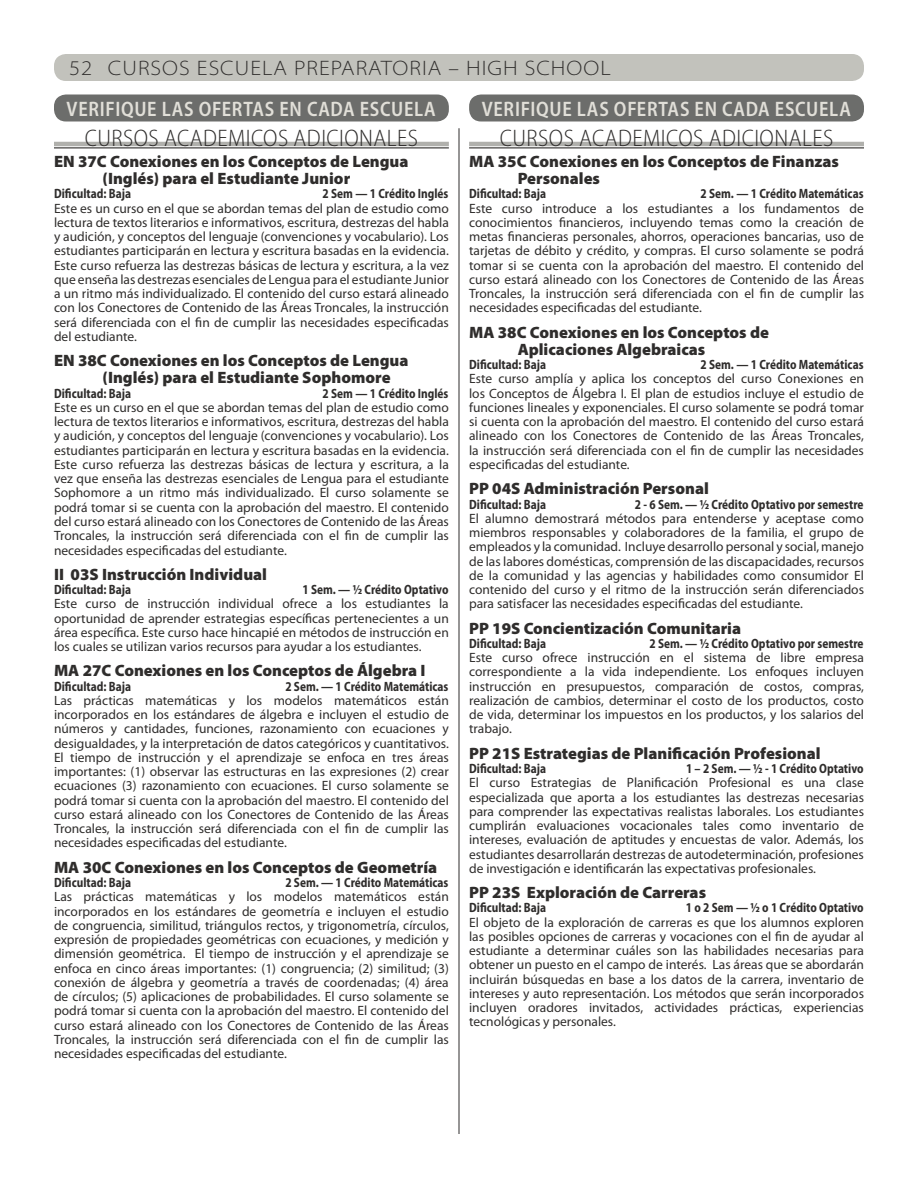
<style>
.page{position:relative;width:918px;height:1188px;background:#fff}
.page>*{position:absolute;margin:0;border:0;box-sizing:border-box;transform-origin:0 0}
.t1{font:300 semi-condensed 24px "Myriad Pro";letter-spacing:.02em;color:#2f2d2c}
.t2{font:600 semi-condensed 21px "Myriad Pro";letter-spacing:.035em;color:#e1dfd8;scale:.95 1}
.t3{font:300 semi-expanded 21px "Myriad Pro";letter-spacing:.05em;color:#2f2d2c}
.t4{font:900 16.5px/17.2px "Myriad Pro";color:#2f2d2c}
.t5{font:13.5px/14.2px "Myriad Pro";color:#2f2d2c;text-align:justify}
.t6{font:700 semi-condensed 13.5px "Myriad Pro";color:#2f2d2c;scale:.9 1}
</style>
<div class="page">
<div style="left:469px;top:94px;width:395px;height:28px;background:#6c6d6b;border-radius:12px"></div>
<div style="left:54px;top:54px;width:810px;height:27px;background:#c2c2bc;border-radius:12px"></div>
<div style="left:54px;top:94px;width:395px;height:28px;background:#6c6d6b;border-radius:12px"></div>
<hr style="left:54px;top:142px;width:395px;height:4px;background:#b0b0ac">
<hr style="left:54px;top:147px;width:395px;height:1px;background:#2f2d2c">
<hr style="left:469px;top:142px;width:395px;height:4px;background:#b0b0ac">
<hr style="left:469px;top:147px;width:395px;height:1px;background:#2f2d2c">
<hr style="left:459px;top:128px;width:1px;height:1006px;background:#2f2d2c">
<h2 class="t3" style="left:69px;top:57px;width:543px">52 CURSOS ESCUELA PREPARATORIA – HIGH SCHOOL</h2>
<h2 class="t2" style="left:67px;top:97px;width:390px">VERIFIQUE LAS OFERTAS EN CADA ESCUELA</h2>
<h1 class="t1" style="left:85px;top:125px;width:335px">CURSOS ACADEMICOS ADICIONALES</h1>
<p class="t4" style="left:54px;top:153px;width:356px;text-align:center">EN 37C Conexiones en los Conceptos de Lengua (Inglés) para el Estudiante Junior</p>
<p class="t6" style="left:54px;top:186px;width:87px">Dificultad: Baja</p>
<p class="t6" style="left:323px;top:186px;width:141px">2 Sem — 1 Crédito Inglés</p>
<p class="t5" style="left:54px;top:201px;width:396px">Este es un curso en el que se abordan temas del plan de estudio como lectura de textos literarios e informativos, escritura, destrezas del habla y audición, y conceptos del lenguaje (convenciones y vocabulario). Los estudiantes participarán en lectura y escritura basadas en la evidencia.<br>Este curso refuerza las destrezas básicas de lectura y escritura, a la vez que enseña las destrezas esenciales de Lengua para el estudiante Junior a un ritmo más individualizado. El contenido del curso estará alineado con los Conectores de Contenido de las Áreas Troncales, la instrucción será diferenciada con el fin de cumplir las necesidades especificadas del estudiante.</p>
<p class="t4" style="left:103px;top:352px;width:307px;text-indent:-49px">EN 38C Conexiones en los Conceptos de Lengua (Inglés) para el Estudiante Sophomore</p>
<p class="t6" style="left:54px;top:386px;width:87px">Dificultad: Baja</p>
<p class="t6" style="left:323px;top:386px;width:141px">2 Sem — 1 Crédito Inglés</p>
<p class="t5" style="left:54px;top:400px;width:396px">Este es un curso en el que se abordan temas del plan de estudio como lectura de textos literarios e informativos, escritura, destrezas del habla y audición, y conceptos del lenguaje (convenciones y vocabulario). Los estudiantes participarán en lectura y escritura basadas en la evidencia.<br>Este curso refuerza las destrezas básicas de lectura y escritura, a la vez que enseña las destrezas esenciales de Lengua para el estudiante Sophomore a un ritmo más individualizado. El curso solamente se podrá tomar si se cuenta con la aprobación del maestro. El contenido del curso estará alineado con los Conectores de Contenido de las Áreas Troncales, la instrucción será diferenciada con el fin de cumplir las necesidades especificadas del estudiante.</p>
<p class="t4" style="left:54px;top:566px;width:215px">II 03S Instrucción Individual</p>
<p class="t6" style="left:54px;top:582px;width:87px">Dificultad: Baja</p>
<p class="t6" style="left:302px;top:582px;width:164px">1 Sem. — ½ Crédito Optativo</p>
<p class="t5" style="left:54px;top:596px;width:396px">Este curso de instrucción individual ofrece a los estudiantes la oportunidad de aprender estrategias específicas pertenecientes a un área específica. Este curso hace hincapié en métodos de instrucción en los cuales se utilizan varios recursos para ayudar a los estudiantes.</p>
<p class="t4" style="left:54px;top:662px;width:373px">MA 27C Conexiones en los Conceptos de Álgebra I</p>
<p class="t6" style="left:54px;top:679px;width:87px">Dificultad: Baja</p>
<p class="t6" style="left:285px;top:679px;width:183px">2 Sem. — 1 Crédito Matemáticas</p>
<p class="t5" style="left:54px;top:693px;width:396px">Las prácticas matemáticas y los modelos matemáticos están incorporados en los estándares de álgebra e incluyen el estudio de números y cantidades, funciones, razonamiento con ecuaciones y desigualdades, y la interpretación de datos categóricos y cuantitativos.<br>El tiempo de instrucción y el aprendizaje se enfoca en tres áreas importantes: (1) observar las estructuras en las expresiones (2) crear ecuaciones (3) razonamiento con ecuaciones. El curso solamente se podrá tomar si cuenta con la aprobación del maestro. El contenido del curso estará alineado con los Conectores de Contenido de las Áreas Troncales, la instrucción será diferenciada con el fin de cumplir las necesidades especificadas del estudiante.</p>
<p class="t4" style="left:54px;top:859px;width:385px">MA 30C Conexiones en los Conceptos de Geometría</p>
<p class="t6" style="left:54px;top:875px;width:87px">Dificultad: Baja</p>
<p class="t6" style="left:285px;top:875px;width:183px">2 Sem. — 1 Crédito Matemáticas</p>
<p class="t5" style="left:54px;top:889px;width:396px">Las prácticas matemáticas y los modelos matemáticos están incorporados en los estándares de geometría e incluyen el estudio de congruencia, similitud, triángulos rectos, y trigonometría, círculos, expresión de propiedades geométricas con ecuaciones, y medición y dimensión geométrica. El tiempo de instrucción y el aprendizaje se enfoca en cinco áreas importantes: (1) congruencia; (2) similitud; (3) conexión de álgebra y geometría a través de coordenadas; (4) área de círculos; (5) aplicaciones de probabilidades. El curso solamente se podrá tomar si cuenta con la aprobación del maestro. El contenido del curso estará alineado con los Conectores de Contenido de las Áreas Troncales, la instrucción será diferenciada con el fin de cumplir las necesidades especificadas del estudiante.</p>
<h2 class="t2" style="left:482px;top:97px;width:390px">VERIFIQUE LAS OFERTAS EN CADA ESCUELA</h2>
<h1 class="t1" style="left:500px;top:125px;width:335px">CURSOS ACADEMICOS ADICIONALES</h1>
<p class="t4" style="left:518px;top:153px;width:323px;text-indent:-49px">MA 35C Conexiones en los Conceptos de Finanzas<br>Personales</p>
<p class="t6" style="left:469px;top:186px;width:87px">Dificultad: Baja</p>
<p class="t6" style="left:700px;top:186px;width:183px">2 Sem. — 1 Crédito Matemáticas</p>
<p class="t5" style="left:469px;top:201px;width:396px">Este curso introduce a los estudiantes a los fundamentos de conocimientos financieros, incluyendo temas como la creación de metas financieras personales, ahorros, operaciones bancarias, uso de tarjetas de débito y crédito, y compras. El curso solamente se podrá tomar si se cuenta con la aprobación del maestro. El contenido del curso estará alineado con los Conectores de Contenido de las Áreas Troncales, la instrucción será diferenciada con el fin de cumplir las necesidades especificadas del estudiante.</p>
<p class="t4" style="left:518px;top:324px;width:253px;text-indent:-49px">MA 38C Conexiones en los Conceptos de<br>Aplicaciones Algebraicas</p>
<p class="t6" style="left:469px;top:357px;width:87px">Dificultad: Baja</p>
<p class="t6" style="left:700px;top:357px;width:183px">2 Sem. — 1 Crédito Matemáticas</p>
<p class="t5" style="left:469px;top:372px;width:396px">Este curso amplía y aplica los conceptos del curso Conexiones en los Conceptos de Álgebra I. El plan de estudios incluye el estudio de funciones lineales y exponenciales. El curso solamente se podrá tomar si cuenta con la aprobación del maestro. El contenido del curso estará alineado con los Conectores de Contenido de las Áreas Troncales, la instrucción será diferenciada con el fin de cumplir las necesidades especificadas del estudiante.</p>
<p class="t4" style="left:469px;top:480px;width:241px">PP 04S Administración Personal</p>
<p class="t6" style="left:469px;top:496px;width:87px">Dificultad: Baja</p>
<p class="t6" style="left:635px;top:496px;width:256px">2 - 6 Sem. — ½ Crédito Optativo por semestre</p>
<p class="t5" style="left:469px;top:511px;width:396px">El alumno demostrará métodos para entenderse y aceptase como miembros responsables y colaboradores de la familia, el grupo de empleados y la comunidad. Incluye desarrollo personal y social, manejo de las labores domésticas, comprensión de las discapacidades, recursos de la comunidad y las agencias y habilidades como consumidor El contenido del curso y el ritmo de la instrucción serán diferenciados para satisfacer las necesidades especificadas del estudiante.</p>
<p class="t4" style="left:469px;top:620px;width:274px">PP 19S Concientización Comunitaria</p>
<p class="t6" style="left:469px;top:636px;width:87px">Dificultad: Baja</p>
<p class="t6" style="left:649px;top:636px;width:239px">2 Sem. — ½ Crédito Optativo por semestre</p>
<p class="t5" style="left:469px;top:650px;width:396px">Este curso ofrece instrucción en el sistema de libre empresa correspondiente a la vida independiente. Los enfoques incluyen instrucción en presupuestos, comparación de costos, compras, realización de cambios, determinar el costo de los productos, costo de vida, determinar los impuestos en los productos, y los salarios del trabajo.</p>
<p class="t4" style="left:469px;top:745px;width:353px">PP 21S Estrategias de Planificación Profesional</p>
<p class="t6" style="left:469px;top:761px;width:87px">Dificultad: Baja</p>
<p class="t6" style="left:686px;top:761px;width:199px">1 – 2 Sem. — ½ - 1 Crédito Optativo</p>
<p class="t5" style="left:469px;top:775px;width:396px">El curso Estrategias de Planificación Profesional es una clase especializada que aporta a los estudiantes las destrezas necesarias para comprender las expectativas realistas laborales. Los estudiantes cumplirán evaluaciones vocacionales tales como inventario de intereses, evaluación de aptitudes y encuestas de valor. Además, los estudiantes desarrollarán destrezas de autodeterminación, profesiones de investigación e identificarán las expectativas profesionales.</p>
<p class="t4" style="left:469px;top:884px;width:239px">PP 23S Exploración de Carreras</p>
<p class="t6" style="left:469px;top:900px;width:87px">Dificultad: Baja</p>
<p class="t6" style="left:686px;top:900px;width:199px">1 o 2 Sem — ½ o 1 Crédito Optativo</p>
<p class="t5" style="left:469px;top:915px;width:396px">El objeto de la exploración de carreras es que los alumnos exploren las posibles opciones de carreras y vocaciones con el fin de ayudar al estudiante a determinar cuáles son las habilidades necesarias para obtener un puesto en el campo de interés. Las áreas que se abordarán incluirán búsquedas en base a los datos de la carrera, inventario de intereses y auto representación. Los métodos que serán incorporados incluyen oradores invitados, actividades prácticas, experiencias tecnológicas y personales.</p>
</div>
